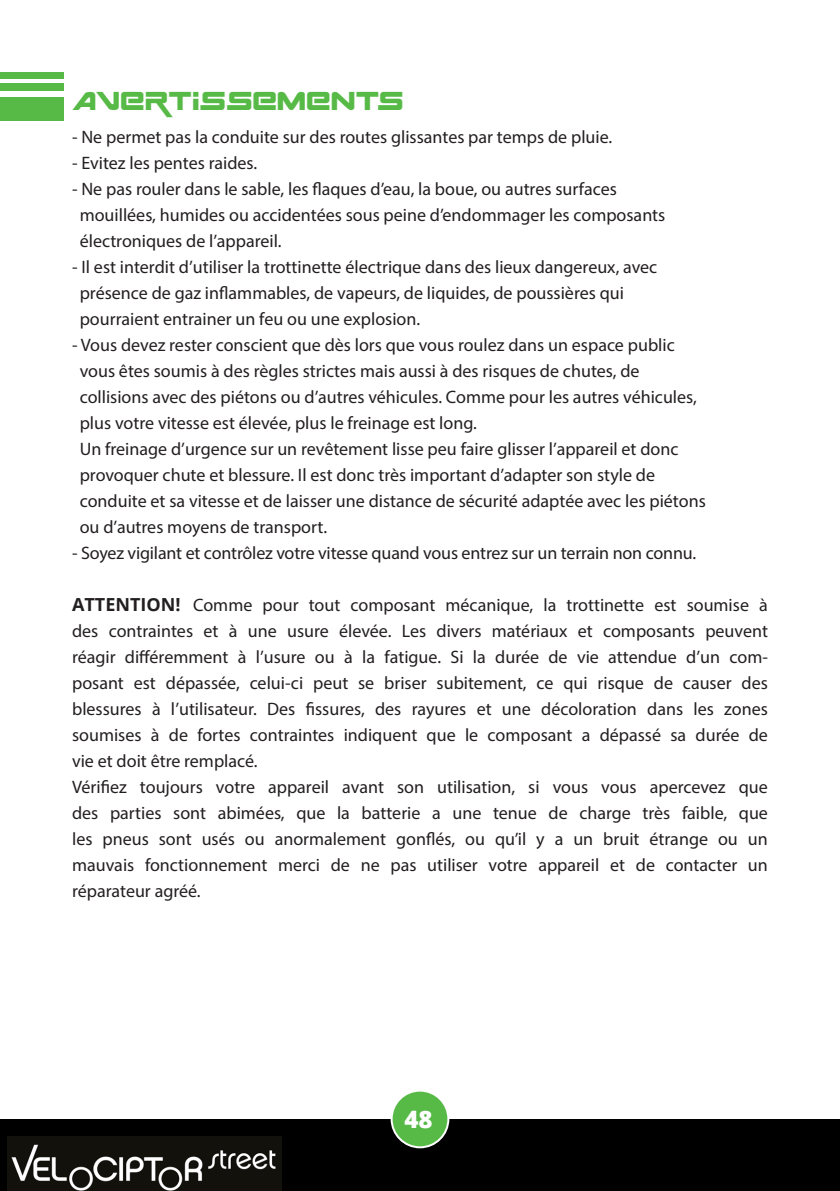
<style>
.page{position:relative;width:840px;height:1191px;background:#fff}
.page>*{position:absolute;margin:0;border:0;box-sizing:border-box;transform-origin:0 0}
.Titolo{font:36px "Space Ranger";color:#57ba47}
.t1{font:800 24px "Open Sans";color:#fff}
.Paragrafo{font:18px/26px "Myriad Pro";color:#231f20;text-align:justify}
.s1{font-family:"Open Sans";font-weight:700}
</style>
<div class="page">
<div style="left:0;top:1119px;width:839px;height:72px;background:#000001"></div>
<div style="left:391px;top:1090px;width:57px;height:57px;background:#57ba47;border-radius:50%"></div>
<div style="left:390px;top:1089px;width:59px;height:59px;border:2px solid #fff;border-radius:50%"></div>
<div style="left:0;top:72px;width:63px;height:48px;background:#57ba47"></div>
<hr style="left:0;top:79px;width:63px;height:4px;background:#fff">
<div style="left:0;top:91px;width:63px;height:5px;background:#fff"></div>
<img style="left:8px;top:1136px;width:273px;height:55px">
<p class="Titolo" style="left:72px;top:85px;width:333px">AVERTISSEMENTS</p>
<p class="Paragrafo" style="left:72px;top:124px;width:541px">- Ne permet pas la conduite sur des routes glissantes par temps de pluie.</p>
<p class="Paragrafo" style="left:72px;top:150px;width:187px">- Evitez les pentes raides.</p>
<p class="Paragrafo" style="left:72px;top:176px;width:546px">- Ne pas rouler dans le sable, les flaques d’eau, la boue, ou autres surfaces</p>
<p class="Paragrafo" style="left:80px;top:202px;width:586px">mouillées, humides ou accidentées sous peine d’endommager les composants</p>
<p class="Paragrafo" style="left:80px;top:228px;width:203px">électroniques de l’appareil.</p>
<p class="Paragrafo" style="left:72px;top:254px;width:586px">- Il est interdit d’utiliser la trottinette électrique dans des lieux dangereux, avec</p>
<p class="Paragrafo" style="left:80px;top:280px;width:545px">présence de gaz inflammables, de vapeurs, de liquides, de poussières qui</p>
<p class="Paragrafo" style="left:80px;top:306px;width:342px">pourraient entrainer un feu ou une explosion.</p>
<p class="Paragrafo" style="left:72px;top:332px;width:604px">- Vous devez rester conscient que dès lors que vous roulez dans un espace public</p>
<p class="Paragrafo" style="left:80px;top:358px;width:561px">vous êtes soumis à des règles strictes mais aussi à des risques de chutes, de</p>
<p class="Paragrafo" style="left:80px;top:384px;width:618px">collisions avec des piétons ou d’autres véhicules. Comme pour les autres véhicules,</p>
<p class="Paragrafo" style="left:80px;top:410px;width:398px">plus votre vitesse est élevée, plus le freinage est long.</p>
<p class="Paragrafo" style="left:80px;top:436px;width:600px">Un freinage d’urgence sur un revêtement lisse peu faire glisser l’appareil et donc</p>
<p class="Paragrafo" style="left:80px;top:462px;width:576px">provoquer chute et blessure. Il est donc très important d’adapter son style de</p>
<p class="Paragrafo" style="left:80px;top:488px;width:627px">conduite et sa vitesse et de laisser une distance de sécurité adaptée avec les piétons</p>
<p class="Paragrafo" style="left:80px;top:514px;width:249px">ou d’autres moyens de transport.</p>
<p class="Paragrafo" style="left:72px;top:540px;width:625px">- Soyez vigilant et contrôlez votre vitesse quand vous entrez sur un terrain non connu.</p>
<p class="Paragrafo" style="left:72px;top:592px;width:697px"><span class="s1">ATTENTION!</span> Comme pour tout composant mécanique, la trottinette est soumise à des contraintes et à une usure élevée. Les divers matériaux et composants peuvent réagir différemment à l’usure ou à la fatigue. Si la durée de vie attendue d’un com&shy;posant est dépassée, celui-ci peut se briser subitement, ce qui risque de causer des blessures à l’utilisateur. Des fissures, des rayures et une décoloration dans les zones soumises à de fortes contraintes indiquent que le composant a dépassé sa durée de vie et doit être remplacé.</p>
<p class="Paragrafo" style="left:72px;top:774px;width:697px">Vérifiez toujours votre appareil avant son utilisation, si vous vous apercevez que des parties sont abimées, que la batterie a une tenue de charge très faible, que les pneus sont usés ou anormalement gonflés, ou qu’il y a un bruit étrange ou un mauvais fonctionnement merci de ne pas utiliser votre appareil et de contacter un réparateur agréé.</p>
<h2 class="t1" style="left:404px;top:1101px;width:30px">48</h2>
</div>
